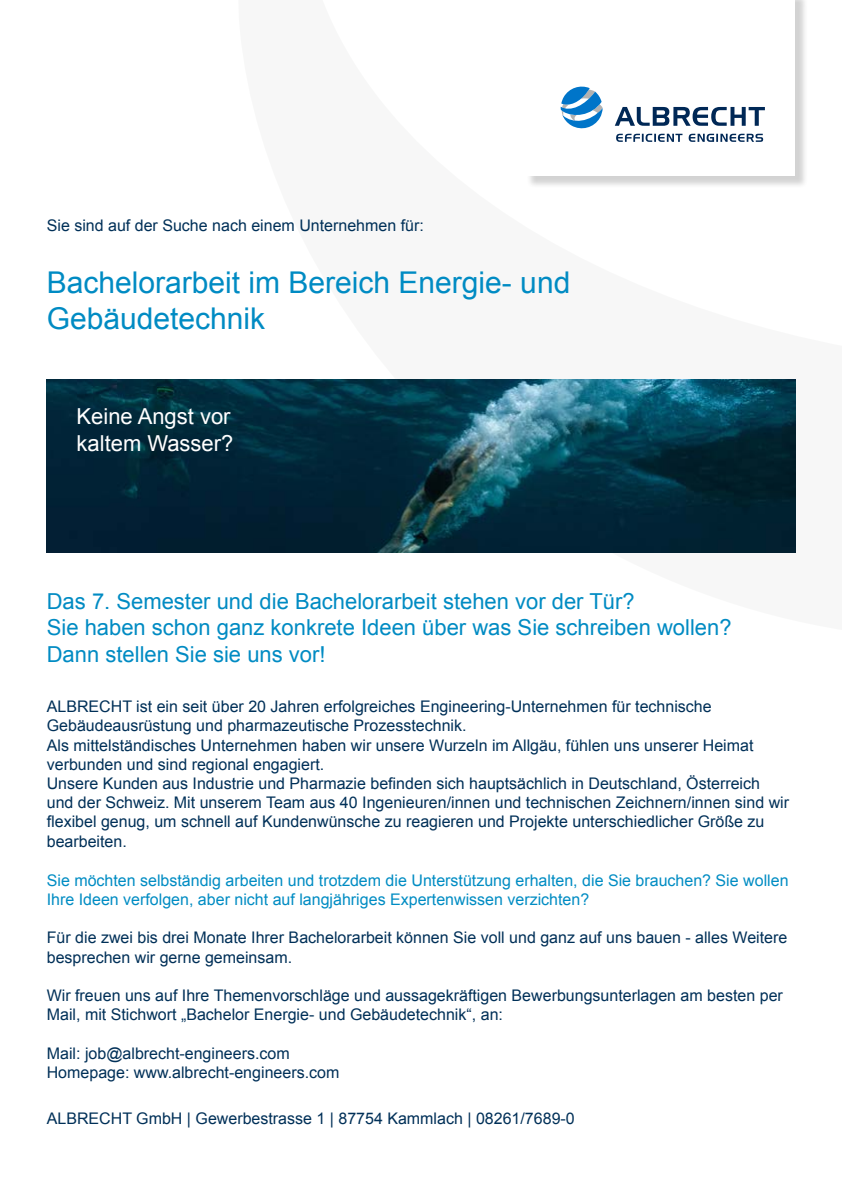
<style>
.page{position:relative;width:842px;height:1191px;background:#fff}
.page>*{position:absolute;margin:0;border:0;box-sizing:border-box;transform-origin:0 0}
.t1{font:30px/36px "Arial";color:#008bc3}
.t2{font:22px/26.4px "Arial";color:#008bc3}
.t3{font:22px/26.4px "Arial";color:#fff}
.t4{font:16px/19.2px "Arial";color:#003058}
.t5{font:16px/19.2px "Arial";color:#008cc3}
</style>
<div class="page">
<img style="left:47px;top:380px;width:748px;height:173px">
<div style="left:526px;top:0;width:282px;height:188px;background:#000;opacity:.18"></div>
<div style="left:524px;top:0;width:271px;height:176px;background:#fff"></div>
<svg style="left:616px;top:134px;width:147px;height:8px"></svg>
<svg style="left:615px;top:107px;width:150px;height:19px"></svg>
<svg style="left:561px;top:86px;width:42px;height:43px"></svg>
<p class="t4" style="left:47px;top:216px;width:379px">Sie sind auf der Suche nach einem Unternehmen für:</p>
<h1 class="t1" style="left:47px;top:264px;width:525px">Bachelorarbeit im Bereich Energie- und<br>Gebäudetechnik</h1>
<h2 class="t3" style="left:77px;top:404px;width:158px">Keine Angst vor kaltem Wasser?</h2>
<h2 class="t2" style="left:47px;top:588px;width:686px">Das 7. Semester und die Bachelorarbeit stehen vor der Tür?<br>Sie haben schon ganz konkrete Ideen über was Sie schreiben wollen?<br>Dann stellen Sie sie uns vor!</h2>
<p class="t4" style="left:47px;top:697px;width:744px">ALBRECHT ist ein seit über 20 Jahren erfolgreiches Engineering-Unternehmen für technische Gebäudeausrüstung und pharmazeutische Prozesstechnik.<br>Als mittelständisches Unternehmen haben wir unsere Wurzeln im Allgäu, fühlen uns unserer Heimat verbunden und sind regional engagiert.<br>Unsere Kunden aus Industrie und Pharmazie befinden sich hauptsächlich in Deutschland, Österreich und der Schweiz. Mit unserem Team aus 40 Ingenieuren/innen und technischen Zeichnern/innen sind wir flexibel genug, um schnell auf Kundenwünsche zu reagieren und Projekte unterschiedlicher Größe zu bearbeiten.</p>
<p class="t5" style="left:47px;top:870px;width:743px">Sie möchten selbständig arbeiten und trotzdem die Unterstützung erhalten, die Sie brauchen? Sie wollen<br>Ihre Ideen verfolgen, aber nicht auf langjähriges Expertenwissen verzichten?</p>
<p class="t4" style="left:47px;top:928px;width:742px">Für die zwei bis drei Monate Ihrer Bachelorarbeit können Sie voll und ganz auf uns bauen - alles Weitere besprechen wir gerne gemeinsam.</p>
<p class="t4" style="left:47px;top:986px;width:738px">Wir freuen uns auf Ihre Themenvorschläge und aussagekräftigen Bewerbungsunterlagen am besten per<br>Mail, mit Stichwort „Bachelor Energie- und Gebäudetechnik“, an:</p>
<p class="t4" style="left:47px;top:1043px;width:294px">Mail: job@albrecht-engineers.com<br>Homepage: www.albrecht-engineers.com</p>
<p class="t4" style="left:47px;top:1108px;width:529px">ALBRECHT GmbH | Gewerbestrasse 1 | 87754 Kammlach | 08261/7689-0</p>
</div>
